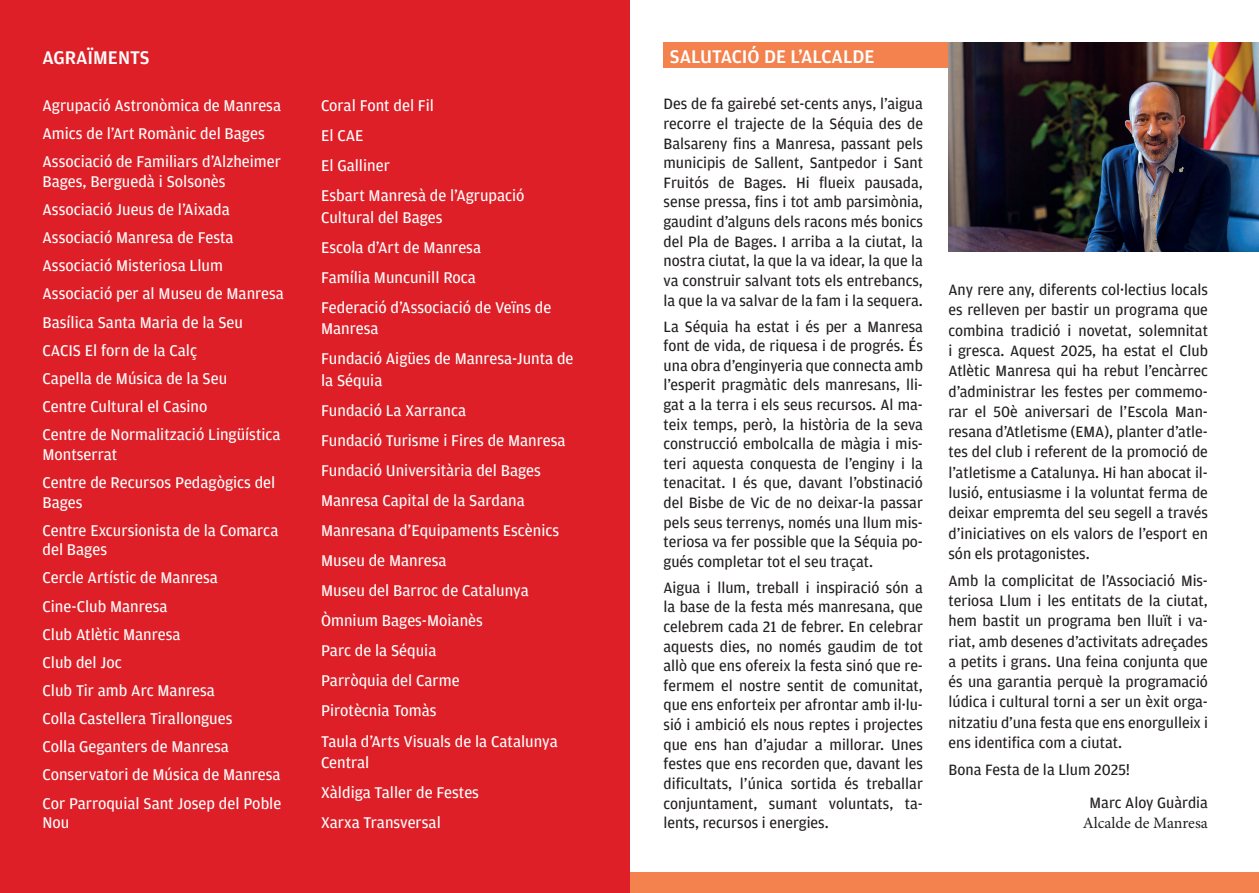
<style>
.page{position:relative;width:1259px;height:893px;background:#fff}
.page>*{position:absolute;margin:0;border:0;box-sizing:border-box;transform-origin:0 0}
.t1{font:500 19.5px "Amplitude";color:#fff}
.t2{font:16.5px/28.2px "Amplitude";color:#fff}
.t3{font:15.9px/19.6px "Amplitude";color:#231f20;text-align:justify}
.t4{font:15.9px "Minion Pro";color:#231f20}
</style>
<div class="page">
<div style="left:629px;top:872px;width:630px;height:21px;background:#f4824e"></div>
<div style="left:0;top:0;width:629px;height:893px;background:#de1f27"></div>
<div style="left:663px;top:43px;width:596px;height:25px;background:#f4824e"></div>
<img style="left:948px;top:43px;width:311px;height:208px">
<p class="t1" style="left:43px;top:47px;width:109px">AGRAÏMENTS</p>
<p class="t2" style="left:43px;top:92px;width:240px">Agrupació Astronòmica de Manresa<br>Amics de l’Art Romànic del Bages<br>Associació de Familiars d’Alzheimer</p>
<p class="t2" style="left:43px;top:167px;width:243px">Bages, Berguedà i Solsonès<br>Associació Jueus de l’Aixada<br>Associació Manresa de Festa<br>Associació Misteriosa Llum<br>Associació per al Museu de Manresa<br>Basílica Santa Maria de la Seu<br>CACIS El forn de la Calç<br>Capella de Música de la Seu<br>Centre Cultural el Casino<br>Centre de Normalització Lingüística</p>
<p class="t2" style="left:43px;top:440px;width:234px">Montserrat<br>Centre de Recursos Pedagògics del</p>
<p class="t2" style="left:43px;top:488px;width:237px">Bages<br>Centre Excursionista de la Comarca</p>
<p class="t2" style="left:43px;top:536px;width:240px">del Bages<br>Cercle Artístic de Manresa<br>Cine-Club Manresa<br>Club Atlètic Manresa<br>Club del Joc<br>Club Tir amb Arc Manresa<br>Colla Castellera Tirallongues<br>Colla Geganters de Manresa<br>Conservatori de Música de Manresa<br>Cor Parroquial Sant Josep del Poble</p>
<p class="t2" style="left:43px;top:809px;width:28px">Nou</p>
<p class="t2" style="left:321px;top:91px;width:205px;line-height:30px">Coral Font del Fil<br>El CAE<br>El Galliner<br>Esbart Manresà de l’Agrupació</p>
<p class="t2" style="left:321px;top:202px;width:232px;line-height:30px">Cultural del Bages<br>Escola d’Art de Manresa<br>Família Muncunill Roca<br>Federació d’Associació de Veïns de</p>
<p class="t2" style="left:321px;top:314px;width:254px;line-height:30px">Manresa<br>Fundació Aigües de Manresa-Junta de</p>
<p class="t2" style="left:321px;top:366px;width:246px;line-height:30px">la Séquia<br>Fundació La Xarranca<br>Fundació Turisme i Fires de Manresa<br>Fundació Universitària del Bages<br>Manresa Capital de la Sardana<br>Manresana d’Equipaments Escènics<br>Museu de Manresa<br>Museu del Barroc de Catalunya<br>Òmnium Bages-Moianès<br>Parc de la Séquia<br>Parròquia del Carme<br>Pirotècnia Tomàs<br>Taula d’Arts Visuals de la Catalunya</p>
<p class="t2" style="left:321px;top:748px;width:159px;line-height:30px">Central<br>Xàldiga Taller de Festes<br>Xarxa Transversal</p>
<p class="t1" style="left:670px;top:46px;width:206px">SALUTACIÓ DE L’ALCALDE</p>
<p class="t3" style="left:663px;top:94px;width:261px">Des de fa gairebé set-cents anys, l’aigua recorre el trajecte de la Séquia des de Balsareny fins a Manresa, passant pels municipis de Sallent, Santpedor i Sant Fruitós de Bages. Hi flueix pausada, sense pressa, fins i tot amb parsimònia, gaudint d’alguns dels racons més bonics del Pla de Bages. I arriba a la ciutat, la nostra ciutat, la que la va idear, la que la va construir salvant tots els entrebancs, la que la va salvar de la fam i la sequera.</p>
<p class="t3" style="left:663px;top:317px;width:261px">La Séquia ha estat i és per a Manresa font de vida, de riquesa i de progrés. És una obra d’enginyeria que connecta amb l’esperit pragmàtic dels manresans, lli&shy;gat a la terra i els seus recursos. Al ma&shy;teix temps, però, la història de la seva construcció embolcalla de màgia i mis&shy;teri aquesta conquesta de l’enginy i la tenacitat. I és que, davant l’obstinació del Bisbe de Vic de no deixar-la passar pels seus terrenys, només una llum mis&shy;teriosa va fer possible que la Séquia po&shy;gués completar tot el seu traçat.</p>
<p class="t3" style="left:663px;top:578px;width:261px">Aigua i llum, treball i inspiració són a la base de la festa més manresana, que celebrem cada 21 de febrer. En celebrar aquests dies, no només gaudim de tot allò que ens ofereix la festa sinó que re&shy;fermem el nostre sentit de comunitat, que ens enforteix per afrontar amb il·lu&shy;sió i ambició els nous reptes i projectes que ens han d’ajudar a millorar. Unes festes que ens recorden que, davant les dificultats, l’única sortida és treballar conjuntament, sumant voluntats, ta&shy;lents, recursos i energies.</p>
<p class="t3" style="left:948px;top:280px;width:261px;line-height:20.2px">Any rere any, diferents col·lectius locals es relleven per bastir un programa que combina tradició i novetat, solemnitat i gresca. Aquest 2025, ha estat el Club Atlètic Manresa qui ha rebut l’encàrrec d’administrar les festes per commemo&shy;rar el 50è aniversari de l’Escola Man&shy;resana d’Atletisme (EMA), planter d’atle&shy;tes del club i referent de la promoció de l’atletisme a Catalunya. Hi han abocat il· lusió, entusiasme i la voluntat ferma de deixar empremta del seu segell a través d’iniciatives on els valors de l’esport en són els protagonistes.</p>
<p class="t3" style="left:948px;top:570px;width:261px;line-height:20.2px">Amb la complicitat de l’Associació Mis&shy;teriosa Llum i les entitats de la ciutat, hem bastit un programa ben lluït i va&shy;riat, amb desenes d’activitats adreçades a petits i grans. Una feina conjunta que és una garantia perquè la programació lúdica i cultural torni a ser un èxit orga&shy;nitzatiu d’una festa que ens enorgulleix i ens identifica com a ciutat.</p>
<p class="t3" style="left:1089px;top:753px;width:120px;line-height:33px;text-indent:-141px">Bona Festa de la Llum 2025!<br>Marc Aloy Guàrdia</p>
<p class="t4" style="left:1082px;top:812px;width:127px">Alcalde de Manresa</p>
</div>
